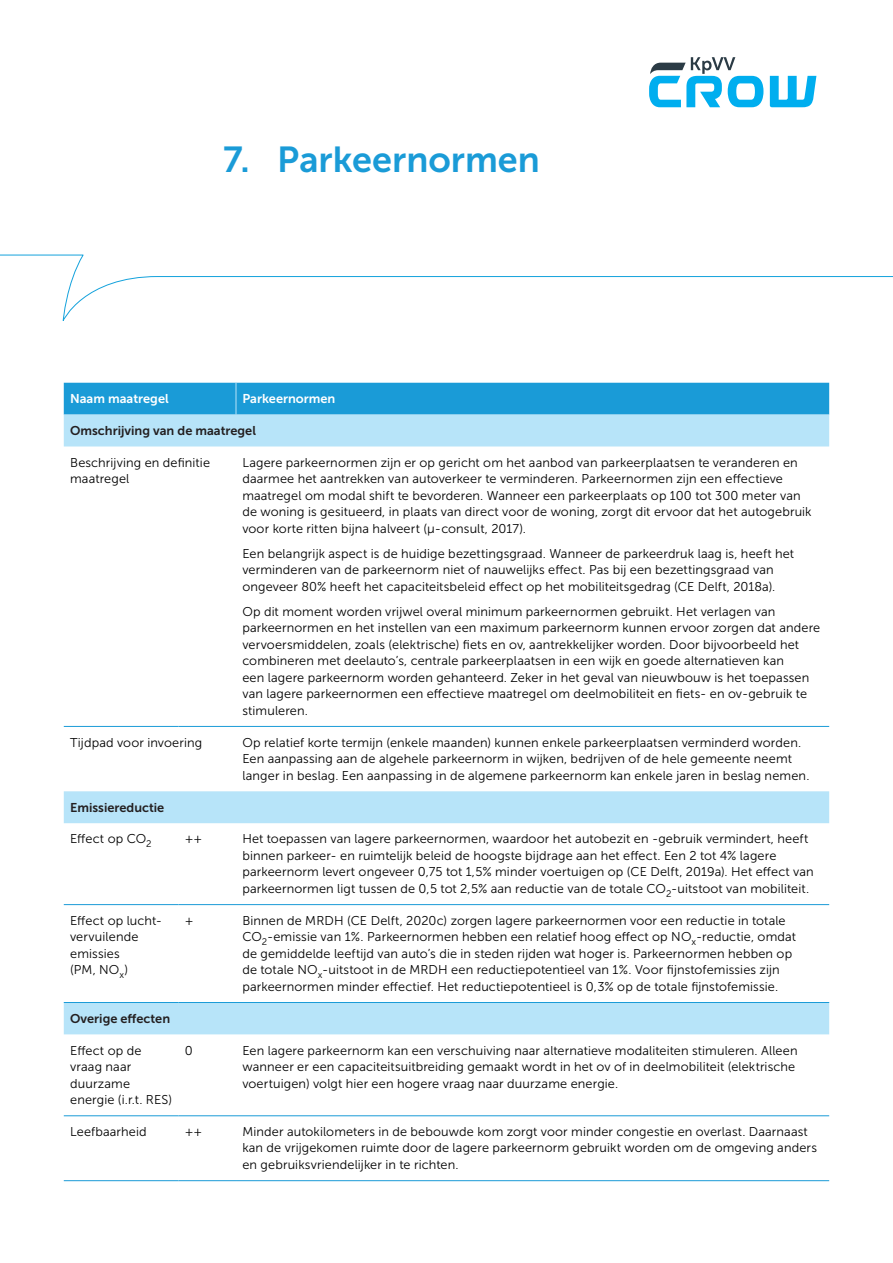
<style>
.page{position:relative;width:893px;height:1263px;background:#fff}
.page>*{position:absolute;margin:0;border:0;box-sizing:border-box;transform-origin:0 0}
.t1{font:36px "Museo Sans 700";color:#1a9bd7}
.t2{font:12.75px/16.5px "Museo Sans 300";letter-spacing:.01em;color:#000}
.t3{font:12.75px "Museo Sans 700";color:#231f20}
.t4{font:12.75px "Museo Sans 700";color:#fff}
</style>
<div class="page">
<svg style="left:0;top:254px;width:893px;height:67px"></svg>
<svg style="left:770px;top:76px;width:46px;height:31px"></svg>
<svg style="left:649px;top:57px;width:114px;height:50px"></svg>
<div style="left:64px;top:383px;width:765px;height:32px;background:#1a9bd7"></div>
<svg style="left:64px;top:415px;width:765px;height:619px"></svg>
<hr style="left:236px;top:383px;width:1px;height:32px;background:#b7e4f9">
<hr style="left:64px;top:726px;width:115px;height:1px;background:#1a9bd7">
<hr style="left:179px;top:726px;width:57px;height:1px;background:#1a9bd7">
<hr style="left:236px;top:726px;width:593px;height:1px;background:#1a9bd7">
<hr style="left:64px;top:1115px;width:115px;height:1px;background:#1a9bd7">
<hr style="left:179px;top:1115px;width:57px;height:1px;background:#1a9bd7">
<hr style="left:236px;top:1115px;width:593px;height:1px;background:#1a9bd7">
<hr style="left:64px;top:1180px;width:115px;height:1px;background:#1a9bd7">
<hr style="left:179px;top:1180px;width:57px;height:1px;background:#1a9bd7">
<hr style="left:236px;top:1180px;width:593px;height:1px;background:#1a9bd7">
<hr style="left:64px;top:904px;width:115px;height:1px;background:#1a9bd7">
<hr style="left:179px;top:904px;width:57px;height:1px;background:#1a9bd7">
<hr style="left:236px;top:904px;width:593px;height:1px;background:#1a9bd7">
<hr style="left:64px;top:1002px;width:115px;height:1px;background:#1a9bd7">
<hr style="left:179px;top:1002px;width:57px;height:1px;background:#1a9bd7">
<hr style="left:236px;top:1002px;width:593px;height:1px;background:#1a9bd7">
<h1 class="t1" style="left:223px;top:140px;width:318px">7. Parkeernormen</h1>
<p class="t4" style="left:70px;top:391px;width:100px">Naam maatregel</p>
<p class="t4" style="left:242px;top:391px;width:95px">Parkeernormen</p>
<p class="t3" style="left:70px;top:423px;width:187px">Omschrijving van de maatregel</p>
<p class="t2" style="left:70px;top:454px;width:141px">Beschrijving en definitie maatregel</p>
<p class="t2" style="left:242px;top:454px;width:571px">Lagere parkeernormen zijn er op gericht om het aanbod van parkeerplaatsen te veranderen en daarmee het aantrekken van autoverkeer te verminderen. Parkeernormen zijn een effectieve maatregel om modal shift te bevorderen. Wanneer een parkeerplaats op 100 tot 300 meter van de woning is gesitueerd, in plaats van direct voor de woning, zorgt dit ervoor dat het autogebruik voor korte ritten bijna halveert (μ-consult, 2017).</p>
<p class="t2" style="left:242px;top:545px;width:553px">Een belangrijk aspect is de huidige bezettingsgraad. Wanneer de parkeerdruk laag is, heeft het verminderen van de parkeernorm niet of nauwelijks effect. Pas bij een bezettingsgraad van ongeveer 80% heeft het capaciteitsbeleid effect op het mobiliteitsgedrag (CE Delft, 2018a).</p>
<p class="t2" style="left:242px;top:603px;width:579px">Op dit moment worden vrijwel overal minimum parkeernormen gebruikt. Het verlagen van parkeernormen en het instellen van een maximum parkeernorm kunnen ervoor zorgen dat andere vervoersmiddelen, zoals (elektrische) fiets en ov, aantrekkelijker worden. Door bijvoorbeeld het combineren met deelauto’s, centrale parkeerplaatsen in een wijk en goede alternatieven kan<br>een lagere parkeernorm worden gehanteerd. Zeker in het geval van nieuwbouw is het toepassen van lagere parkeernormen een effectieve maatregel om deelmobiliteit en fiets- en ov-gebruik te stimuleren.</p>
<p class="t2" style="left:70px;top:734px;width:134px">Tijdpad voor invoering</p>
<p class="t2" style="left:242px;top:734px;width:569px">Op relatief korte termijn (enkele maanden) kunnen enkele parkeerplaatsen verminderd worden.<br>Een aanpassing aan de algehele parkeernorm in wijken, bedrijven of de hele gemeente neemt langer in beslag. Een aanpassing in de algemene parkeernorm kan enkele jaren in beslag nemen.</p>
<p class="t3" style="left:70px;top:800px;width:96px">Emissiereductie</p>
<p class="t2" style="left:70px;top:831px;width:83px">Effect op CO<sub>2</sub></p>
<p class="t2" style="left:185px;top:831px;width:19px">++</p>
<p class="t2" style="left:242px;top:831px;width:573px">Het toepassen van lagere parkeernormen, waardoor het autobezit en -gebruik vermindert, heeft binnen parkeer- en ruimtelijk beleid de hoogste bijdrage aan het effect. Een 2 tot 4% lagere parkeernorm levert ongeveer 0,75 tot 1,5% minder voertuigen op (CE Delft, 2019a). Het effect van parkeernormen ligt tussen de 0,5 tot 2,5% aan reductie van de totale CO<sub>2</sub>-uitstoot van mobiliteit.</p>
<p class="t2" style="left:70px;top:912px;width:93px">Effect op lucht&shy;vervuilende emissies<br>(PM, NO<sub>x</sub>)</p>
<p class="t2" style="left:185px;top:912px;width:10px">+</p>
<p class="t2" style="left:242px;top:912px;width:555px">Binnen de MRDH (CE Delft, 2020c) zorgen lagere parkeernormen voor een reductie in totale CO<sub>2</sub>-emissie van 1%. Parkeernormen hebben een relatief hoog effect op NO<sub>x</sub>-reductie, omdat de gemiddelde leeftijd van auto’s die in steden rijden wat hoger is. Parkeernormen hebben op de totale NO<sub>x</sub>-uitstoot in de MRDH een reductiepotentieel van 1%. Voor fijnstofemissies zijn parkeernormen minder effectief. Het reductiepotentieel is 0,3% op de totale fijnstofemissie.</p>
<p class="t3" style="left:70px;top:1011px;width:101px">Overige effecten</p>
<p class="t2" style="left:70px;top:1042px;width:103px">Effect op de vraag naar duurzame energie (i.r.t. RES)</p>
<p class="t2" style="left:185px;top:1042px;width:9px">0</p>
<p class="t2" style="left:242px;top:1042px;width:557px">Een lagere parkeernorm kan een verschuiving naar alternatieve modaliteiten stimuleren. Alleen wanneer er een capaciteitsuitbreiding gemaakt wordt in het ov of in deelmobiliteit (elektrische voertuigen) volgt hier een hogere vraag naar duurzame energie.</p>
<p class="t2" style="left:70px;top:1123px;width:78px">Leefbaarheid</p>
<p class="t2" style="left:185px;top:1123px;width:19px">++</p>
<p class="t2" style="left:242px;top:1123px;width:576px">Minder autokilometers in de bebouwde kom zorgt voor minder congestie en overlast. Daarnaast kan de vrijgekomen ruimte door de lagere parkeernorm gebruikt worden om de omgeving anders en gebruiksvriendelijker in te richten.</p>
</div>
